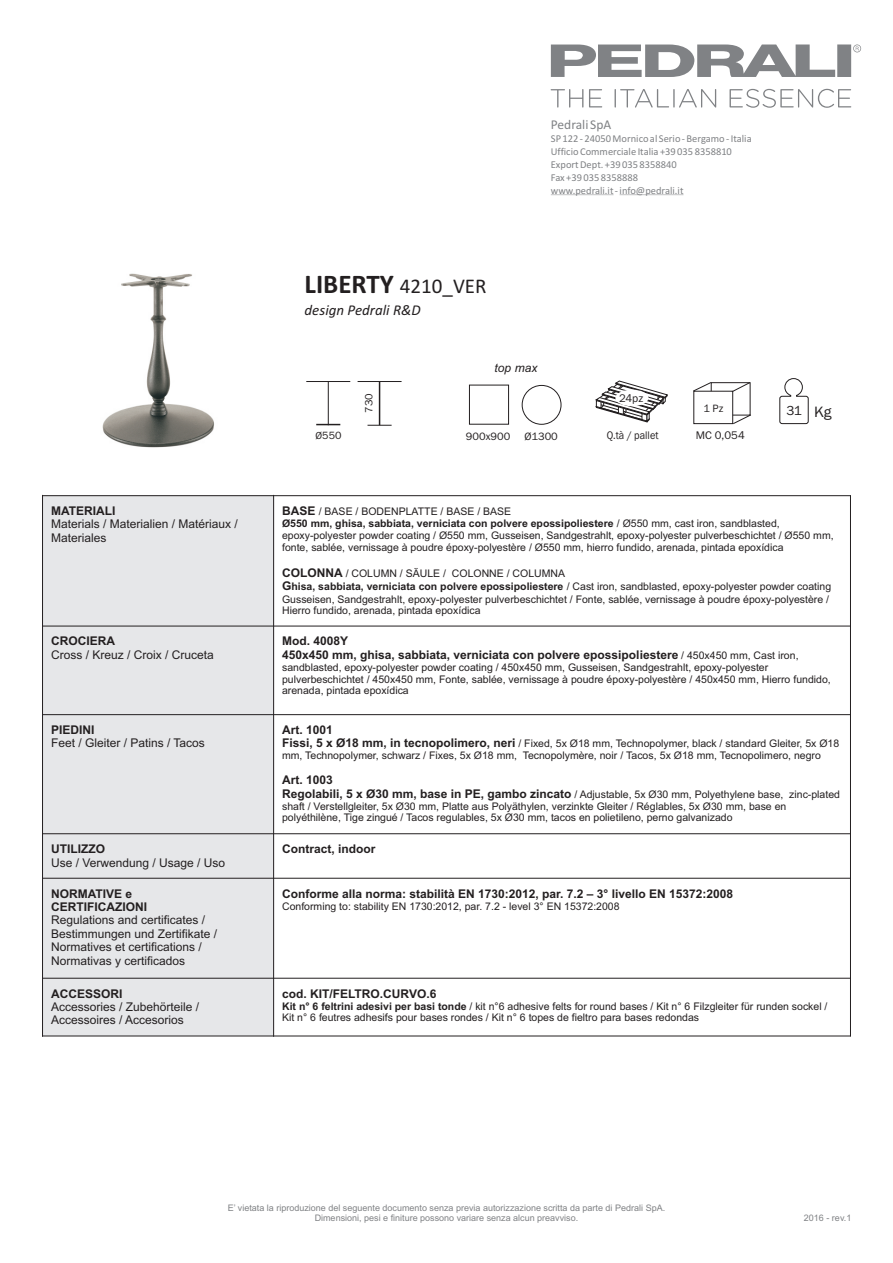
<style>
.page{position:relative;width:893px;height:1263px;background:#fff}
.page>*{position:absolute;margin:0;border:0;box-sizing:border-box;transform-origin:0 0}
.t1{font:21px "Calibri";color:#231f20}
.t2{font:italic 15px "Calibri";color:#231f20}
.t3{font:13.5px "Calibri";color:#808285}
.t4{font:13.5px "Franklin Gothic";color:#231f20}
.t5{font:700 12px/13.4px "Arial";color:#231f20}
.t6{font:12px/13.4px "Arial";color:#231f20}
.t7{font:italic 12px "Arial";color:#231f20}
.t8{font:11.4px "Franklin Gothic";color:#231f20;scale:.9 1}
.t9{font:11.4px "Franklin Gothic";color:#231f20}
.t10{font:10.95px "Franklin Gothic";color:#231f20}
.t11{font:10.8px "Franklin Gothic";color:#231f20}
.t12{font:10.5px/11.9px "Arial";color:#231f20}
.t13{font:10.5px/12.8px "Calibri";color:#808285}
.t14{font:9px/10.1px "Arial";color:#808285;text-align:center}
.s1{font-weight:700;font-size:27px}
.s2{font-size:15.6px}
.s3{font-size:10.5px}
.s4{font-weight:700;font-size:12px}
.s5{font-weight:700}
.s6{font-weight:400;font-size:10.5px}
</style>
<div class="page">
<img style="left:42px;top:273px;width:244px;height:224px">
<div style="left:43px;top:496px;width:231px;height:130px;background:#e6e7e9"></div>
<div style="left:43px;top:626px;width:231px;height:89px;background:#e6e7e9"></div>
<div style="left:43px;top:715px;width:231px;height:119px;background:#e6e7e9"></div>
<div style="left:43px;top:834px;width:231px;height:44px;background:#e6e7e9"></div>
<div style="left:43px;top:878px;width:231px;height:100px;background:#e6e7e9"></div>
<div style="left:43px;top:978px;width:231px;height:58px;background:#e6e7e9"></div>
<hr style="left:42px;top:495px;width:1px;height:541px;background:#231f20">
<hr style="left:273px;top:495px;width:1px;height:541px;background:#231f20">
<hr style="left:850px;top:495px;width:1px;height:541px;background:#231f20">
<hr style="left:42px;top:1035px;width:809px;height:1px;background:#231f20">
<hr style="left:42px;top:978px;width:809px;height:1px;background:#231f20">
<hr style="left:42px;top:878px;width:809px;height:1px;background:#231f20">
<hr style="left:42px;top:833px;width:809px;height:1px;background:#231f20">
<hr style="left:42px;top:714px;width:809px;height:1px;background:#231f20">
<hr style="left:42px;top:626px;width:809px;height:1px;background:#231f20">
<hr style="left:42px;top:495px;width:809px;height:1px;background:#231f20">
<hr style="left:379px;top:381px;width:1px;height:44px;background:#231f20">
<hr style="left:358px;top:381px;width:44px;height:1px;background:#231f20">
<svg style="left:367px;top:425px;width:25px;height:1px"></svg>
<hr style="left:328px;top:381px;width:1px;height:44px;background:#231f20">
<hr style="left:306px;top:381px;width:44px;height:1px;background:#231f20">
<svg style="left:316px;top:424px;width:24px;height:1px"></svg>
<svg style="left:779px;top:378px;width:30px;height:46px"></svg>
<svg style="left:596px;top:381px;width:72px;height:41px"></svg>
<div style="left:615px;top:390px;width:33px;height:16px;background:#fff;border-radius:50%"></div>
<svg style="left:693px;top:382px;width:58px;height:43px"></svg>
<div style="left:522px;top:385px;width:39px;height:39px;border:1px solid #231f20;border-radius:50%"></div>
<div style="left:469px;top:385px;width:40px;height:39px;border:1px solid #231f20"></div>
<hr style="left:551px;top:195px;width:62px;height:1px;background:#808285">
<hr style="left:620px;top:195px;width:63px;height:1px;background:#808285">
<svg style="left:551px;top:44px;width:310px;height:64px"></svg>
<p class="t3" style="left:551px;top:119px;width:62px">Pedrali SpA</p>
<p class="t13" style="left:551px;top:133px;width:202px">SP 122 - 24050 Mornico al Serio - Bergamo - Italia Ufficio Commerciale Italia +39 035 8358810<br>Export Dept. +39 035 8358840<br>Fax +39 035 8358888<br>www.pedrali.it - info@pedrali.it</p>
<h1 class="t1" style="left:305px;top:277px;width:183px"><span class="s1">LIBERTY</span> 4210_VER</h1>
<h2 class="t2" style="left:305px;top:303px;width:118px">design Pedrali R&amp;D</h2>
<p class="t7" style="left:495px;top:363px;width:44px">top max</p>
<p class="t11" style="left:365px;top:413px;width:21px;rotate:-90deg">730</p>
<p class="t9" style="left:619px;top:394px;width:26px">24pz</p>
<p class="t10" style="left:703px;top:404px;width:21px">1 Pz</p>
<p class="t4" style="left:786px;top:405px;width:47px">31 <span class="s2">Kg</span></p>
<p class="t11" style="left:316px;top:431px;width:28px"><span class="s3">Ø</span>550</p>
<p class="t10" style="left:466px;top:432px;width:46px">900x900</p>
<p class="t10" style="left:524px;top:432px;width:35px">Ø1300</p>
<p class="t8" style="left:607px;top:431px;width:59px">Q.tà / pallet</p>
<p class="t9" style="left:696px;top:431px;width:50px">MC 0,054</p>
<p class="t5" style="left:51px;top:505px;width:66px">MATERIALI</p>
<p class="t6" style="left:51px;top:519px;width:188px">Materials / Materialien / Matériaux /<br>Materiales</p>
<p class="t12" style="left:282px;top:506px;width:553px"><span class="s4">BASE</span> / BASE / BODENPLATTE / BASE / BASE<br><span class="s5">Ø550 mm, ghisa, sabbiata, verniciata con polvere epossipoliestere</span> / Ø550 mm, cast iron, sandblasted, epoxy-polyester powder coating / Ø550 mm, Gusseisen, Sandgestrahlt, epoxy-polyester pulverbeschichtet / Ø550 mm, fonte, sablée, vernissage à poudre époxy-polyestère / Ø550 mm, hierro fundido, arenada, pintada epoxídica</p>
<p class="t12" style="left:282px;top:568px;width:550px;line-height:13.4px"><span class="s4">COLONNA</span> / COLUMN / SÄULE / COLONNE / COLUMNA<br><span class="s4">G</span><span class="s5">hisa, sabbiata, verniciata con polvere epossipoliestere</span> / Cast iron, sandblasted, epoxy-polyester powder coating</p>
<p class="t12" style="left:282px;top:594px;width:548px">Gusseisen, Sandgestrahlt, epoxy-polyester pulverbeschichtet / Fonte, sablée, vernissage à poudre époxy-polyestère /<br>Hierro fundido, arenada, pintada epoxídica</p>
<p class="t5" style="left:51px;top:636px;width:65px">CROCIERA</p>
<p class="t6" style="left:51px;top:649px;width:164px">Cross / Kreuz / Croix / Cruceta</p>
<p class="t5" style="left:282px;top:636px;width:518px">Mod. 4008Y<br>450x450 mm, ghisa, sabbiata, verniciata con polvere epossipoliestere <span class="s6">/ 450x450 mm, Cast iron,</span></p>
<p class="t12" style="left:282px;top:662px;width:550px">sandblasted, epoxy-polyester powder coating / 450x450 mm, Gusseisen, Sandgestrahlt, epoxy-polyester pulverbeschichtet / 450x450 mm, Fonte, sablée, vernissage à poudre époxy-polyestère / 450x450 mm, Hierro fundido, arenada, pintada epoxídica</p>
<p class="t5" style="left:51px;top:724px;width:45px">PIEDINI</p>
<p class="t6" style="left:51px;top:738px;width:155px">Feet / Gleiter / Patins / Tacos</p>
<p class="t5" style="left:282px;top:724px;width:52px">Art. 1001</p>
<p class="t12" style="left:282px;top:739px;width:559px"><span class="s4">Fissi, 5 x Ø18 mm, in tecnopolimero, neri</span> / Fixed, 5x Ø18 mm, Technopolymer, black / standard Gleiter, 5x Ø18 mm, Technopolymer, schwarz / Fixes, 5x Ø18 mm, Tecnopolymère, noir / Tacos, 5x Ø18 mm, Tecnopolimero, negro</p>
<p class="t5" style="left:282px;top:774px;width:52px">Art. 1003</p>
<p class="t12" style="left:282px;top:789px;width:559px"><span class="s4">Regolabili, 5 x Ø30 mm, base in PE, gambo zincato</span> / Adjustable, 5x Ø30 mm, Polyethylene base, zinc-plated shaft / Verstellgleiter, 5x Ø30 mm, Platte aus Polyäthylen, verzinkte Gleiter / Réglables, 5x Ø30 mm, base en polyéthilène, Tige zingué / Tacos regulables, 5x Ø30 mm, tacos en polietileno, perno galvanizado</p>
<p class="t5" style="left:51px;top:843px;width:55px">UTILIZZO</p>
<p class="t6" style="left:51px;top:857px;width:176px">Use / Verwendung / Usage / Uso</p>
<p class="t5" style="left:282px;top:843px;width:95px">Contract, indoor</p>
<p class="t5" style="left:51px;top:888px;width:97px">NORMATIVE e<br>CERTIFICAZIONI</p>
<p class="t6" style="left:51px;top:915px;width:168px">Regulations and certificates /<br>Bestimmungen und Zertifikate /<br>Normatives et certifications /<br>Normativas y certificados</p>
<p class="t5" style="left:282px;top:888px;width:453px">Conforme alla norma: stabilità EN 1730:2012, par. 7.2 – 3° livello EN 15372:2008</p>
<p class="t12" style="left:282px;top:901px;width:339px">Conforming to: stability EN 1730:2012, par. 7.2 - level 3° EN 15372:2008</p>
<p class="t5" style="left:51px;top:988px;width:73px">ACCESSORI</p>
<p class="t6" style="left:51px;top:1001px;width:150px">Accessories / Zubehörteile /<br>Accessoires / Accesorios</p>
<p class="t5" style="left:282px;top:988px;width:156px">cod. KIT/FELTRO.CURVO.6</p>
<p class="t12" style="left:282px;top:1001px;width:547px"><span class="s5">Kit n° 6 feltrini adesivi per basi tonde</span> / kit n°6 adhesive felts for round bases / Kit n° 6 Filzgleiter für runden sockel /<br>Kit n° 6 feutres adhesifs pour bases rondes / Kit n° 6 topes de fieltro para bases redondas</p>
<p class="t14" style="left:228px;top:1203px;width:439px">E’ vietata la riproduzione del seguente documento senza previa autorizzazione scritta da parte di Pedrali SpA.<br>Dimensioni, pesi e finiture possono variare senza alcun preavviso.</p>
<p class="t14" style="left:804px;top:1213px;width:49px">2016 - rev.1</p>
</div>
